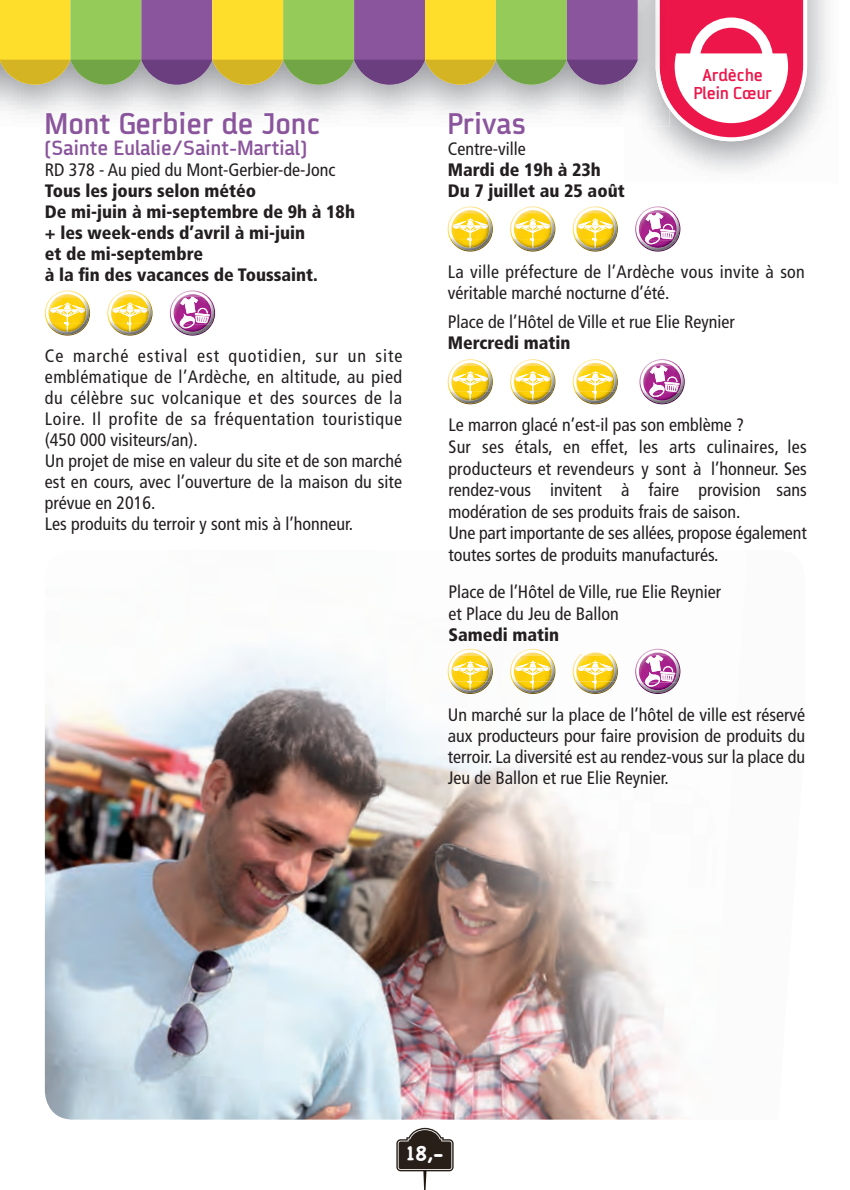
<style>
.page{position:relative;width:850px;height:1190px;background:#fff}
.page>*{position:absolute;margin:0;border:0;box-sizing:border-box;transform-origin:0 0}
.t1{font:700 26px "AF Diwa";letter-spacing:.01em;color:#8a559c}
.t2{font:700 20px "Chalkboard";color:#fff}
.t3{font:condensed 18px/21.6px "Frutiger";color:#231f20}
.t4{font:condensed 18px/21px "Frutiger";letter-spacing:.025em;color:#231f20}
.t5{font:900 condensed 18px/21px "Frutiger";color:#231f20}
.t6{font:condensed 18px/21px "Frutiger";letter-spacing:.02em;color:#231f20}
.t7{font:700 18px "AF Diwa";letter-spacing:.01em;color:#8a559c}
.t8{font:700 15px/18px "AF Diwa";color:#ed164a;text-align:center}
</style>
<div class="page">
<img style="left:45px;top:648px;width:329px;height:194px">
<img style="left:374px;top:648px;width:307px;height:222px">
<img style="left:45px;top:842px;width:399px;height:277px">
<img style="left:426px;top:870px;width:251px;height:249px">
<img style="left:651px;top:0;width:176px;height:171px">
<svg style="left:655px;top:0;width:152px;height:141px"></svg>
<img style="left:423px;top:1171px;width:3px;height:19px">
<svg style="left:396px;top:1127px;width:57px;height:44px"></svg>
<img style="left:655px;top:0;width:14px;height:109px">
<svg style="left:0;top:0;width:637px;height:85px;background:#aea462"></svg>
<img style="left:47px;top:323px;width:41px;height:12px">
<img style="left:52px;top:290px;width:32px;height:7px">
<img style="left:45px;top:297px;width:45px;height:26px">
<img style="left:57px;top:294px;width:21px;height:3px">
<svg style="left:50px;top:302px;width:35px;height:30px"></svg>
<img style="left:114px;top:290px;width:32px;height:7px">
<img style="left:110px;top:323px;width:40px;height:12px">
<img style="left:107px;top:297px;width:45px;height:26px">
<img style="left:120px;top:294px;width:20px;height:3px">
<svg style="left:112px;top:302px;width:35px;height:30px"></svg>
<img style="left:177px;top:290px;width:31px;height:7px">
<img style="left:173px;top:324px;width:39px;height:11px">
<img style="left:170px;top:297px;width:45px;height:27px">
<img style="left:183px;top:294px;width:19px;height:3px">
<img style="left:177px;top:324px;width:31px;height:8px">
<img style="left:180px;top:297px;width:18px;height:16px">
<img style="left:180px;top:313px;width:15px;height:15px">
<svg style="left:183px;top:308px;width:25px;height:19px"></svg>
<img style="left:195px;top:313px;width:15px;height:10px">
<img style="left:454px;top:206px;width:32px;height:7px">
<img style="left:450px;top:239px;width:40px;height:12px">
<img style="left:447px;top:213px;width:46px;height:26px">
<img style="left:460px;top:210px;width:20px;height:3px">
<svg style="left:453px;top:218px;width:35px;height:30px"></svg>
<img style="left:512px;top:239px;width:41px;height:12px">
<img style="left:517px;top:206px;width:32px;height:7px">
<img style="left:510px;top:213px;width:45px;height:26px">
<img style="left:522px;top:210px;width:21px;height:3px">
<svg style="left:515px;top:218px;width:35px;height:30px"></svg>
<img style="left:579px;top:206px;width:32px;height:7px">
<img style="left:575px;top:239px;width:40px;height:12px">
<img style="left:572px;top:213px;width:45px;height:26px">
<img style="left:585px;top:210px;width:20px;height:3px">
<svg style="left:577px;top:218px;width:35px;height:30px"></svg>
<img style="left:642px;top:206px;width:31px;height:7px">
<img style="left:638px;top:240px;width:39px;height:11px">
<img style="left:635px;top:213px;width:45px;height:27px">
<img style="left:648px;top:210px;width:19px;height:3px">
<img style="left:642px;top:240px;width:31px;height:8px">
<img style="left:645px;top:213px;width:18px;height:16px">
<img style="left:645px;top:229px;width:15px;height:15px">
<svg style="left:648px;top:224px;width:25px;height:19px"></svg>
<img style="left:660px;top:229px;width:15px;height:10px">
<img style="left:454px;top:359px;width:32px;height:7px">
<img style="left:450px;top:392px;width:40px;height:12px">
<img style="left:447px;top:366px;width:46px;height:26px">
<img style="left:460px;top:363px;width:20px;height:3px">
<svg style="left:453px;top:371px;width:35px;height:29px"></svg>
<img style="left:512px;top:392px;width:41px;height:12px">
<img style="left:517px;top:359px;width:32px;height:7px">
<img style="left:510px;top:366px;width:45px;height:26px">
<img style="left:522px;top:363px;width:21px;height:3px">
<svg style="left:515px;top:371px;width:35px;height:29px"></svg>
<img style="left:579px;top:359px;width:32px;height:7px">
<img style="left:575px;top:392px;width:40px;height:12px">
<img style="left:572px;top:366px;width:45px;height:26px">
<img style="left:585px;top:363px;width:20px;height:3px">
<svg style="left:577px;top:371px;width:35px;height:29px"></svg>
<img style="left:647px;top:359px;width:30px;height:6px">
<img style="left:642px;top:393px;width:39px;height:11px">
<img style="left:639px;top:365px;width:45px;height:28px">
<img style="left:646px;top:393px;width:31px;height:7px">
<svg style="left:652px;top:363px;width:19px;height:3px"></svg>
<img style="left:649px;top:365px;width:18px;height:17px">
<img style="left:649px;top:382px;width:15px;height:15px">
<svg style="left:652px;top:376px;width:26px;height:20px"></svg>
<img style="left:664px;top:382px;width:15px;height:3px">
<img style="left:454px;top:649px;width:32px;height:6px">
<img style="left:450px;top:681px;width:40px;height:13px">
<img style="left:447px;top:655px;width:46px;height:26px">
<img style="left:460px;top:652px;width:20px;height:3px">
<svg style="left:453px;top:660px;width:35px;height:30px"></svg>
<img style="left:511px;top:681px;width:43px;height:13px">
<img style="left:516px;top:649px;width:33px;height:6px">
<img style="left:510px;top:655px;width:45px;height:26px">
<img style="left:522px;top:652px;width:21px;height:3px">
<svg style="left:515px;top:660px;width:35px;height:30px"></svg>
<img style="left:579px;top:649px;width:32px;height:6px">
<img style="left:575px;top:681px;width:40px;height:13px">
<img style="left:572px;top:655px;width:45px;height:26px">
<img style="left:585px;top:652px;width:20px;height:3px">
<svg style="left:577px;top:660px;width:35px;height:30px"></svg>
<img style="left:642px;top:649px;width:31px;height:6px">
<img style="left:638px;top:682px;width:39px;height:12px">
<img style="left:635px;top:655px;width:45px;height:27px">
<img style="left:648px;top:652px;width:19px;height:3px">
<img style="left:642px;top:682px;width:31px;height:8px">
<img style="left:645px;top:655px;width:18px;height:16px">
<img style="left:645px;top:671px;width:15px;height:15px">
<svg style="left:648px;top:666px;width:25px;height:19px"></svg>
<img style="left:660px;top:671px;width:15px;height:10px">
<h1 class="t1" style="left:45px;top:107px;width:277px">Mont Gerbier de Jonc</h1>
<p class="t7" style="left:45px;top:136px;width:263px">(Sainte Eulalie/Saint-Martial)</p>
<p class="t3" style="left:45px;top:159px;width:292px">RD 378 - Au pied du Mont-Gerbier-de-Jonc</p>
<p class="t5" style="left:45px;top:180px;width:311px">Tous les jours selon météo<br>De mi-juin à mi-septembre de 9h à 18h + les week-ends d’avril à mi-juin<br>et de mi-septembre<br>à la fin des vacances de Toussaint.</p>
<p class="t4" style="left:45px;top:346px;width:359px">Ce marché estival est quotidien, sur un site emblématique de l’Ardèche, en altitude, au pied du célèbre suc volcanique et des sources de la Loire. Il profite de sa fréquentation touristique (450 000 visiteurs/an).<br>Un projet de mise en valeur du site et de son marché est en cours, avec l’ouverture de la maison du site prévue en 2016.<br>Les produits du terroir y sont mis à l’honneur.</p>
<h1 class="t1" style="left:447px;top:107px;width:80px">Privas</h1>
<p class="t3" style="left:447px;top:138px;width:79px">Centre-ville</p>
<p class="t5" style="left:447px;top:159px;width:178px">Mardi de 19h à 23h<br>Du 7 juillet au 25 août</p>
<p class="t8" style="left:693px;top:66px;width:80px">Ardèche<br>Plein Cœur</p>
<p class="t6" style="left:447px;top:262px;width:359px">La ville préfecture de l’Ardèche vous invite à son véritable marché nocturne d’été.</p>
<p class="t3" style="left:447px;top:311px;width:289px">Place de l’Hôtel de Ville et rue Elie Reynier</p>
<p class="t5" style="left:447px;top:332px;width:124px">Mercredi matin</p>
<p class="t3" style="left:448px;top:414px;width:360px">Le marron glacé n’est-il pas son emblème ?<br>Sur ses étals, en effet, les arts culinaires, les producteurs et revendeurs y sont à l’honneur. Ses rendez-vous invitent à faire provision sans modération de ses produits frais de saison.<br>Une part importante de ses allées, propose également toutes sortes de produits manufacturés.</p>
<p class="t3" style="left:448px;top:581px;width:274px">Place de l’Hôtel de Ville, rue Elie Reynier et Place du Jeu de Ballon</p>
<p class="t5" style="left:448px;top:624px;width:112px">Samedi matin</p>
<p class="t3" style="left:447px;top:704px;width:359px;line-height:21px;text-align:justify">Un marché sur la place de l’hôtel de ville est réservé aux producteurs pour faire provision de produits du terroir. La diversité est au rendez-vous sur la place du Jeu de Ballon et rue Elie Reynier.</p>
<p class="t2" style="left:406px;top:1141px;width:38px">18,-</p>
</div>
